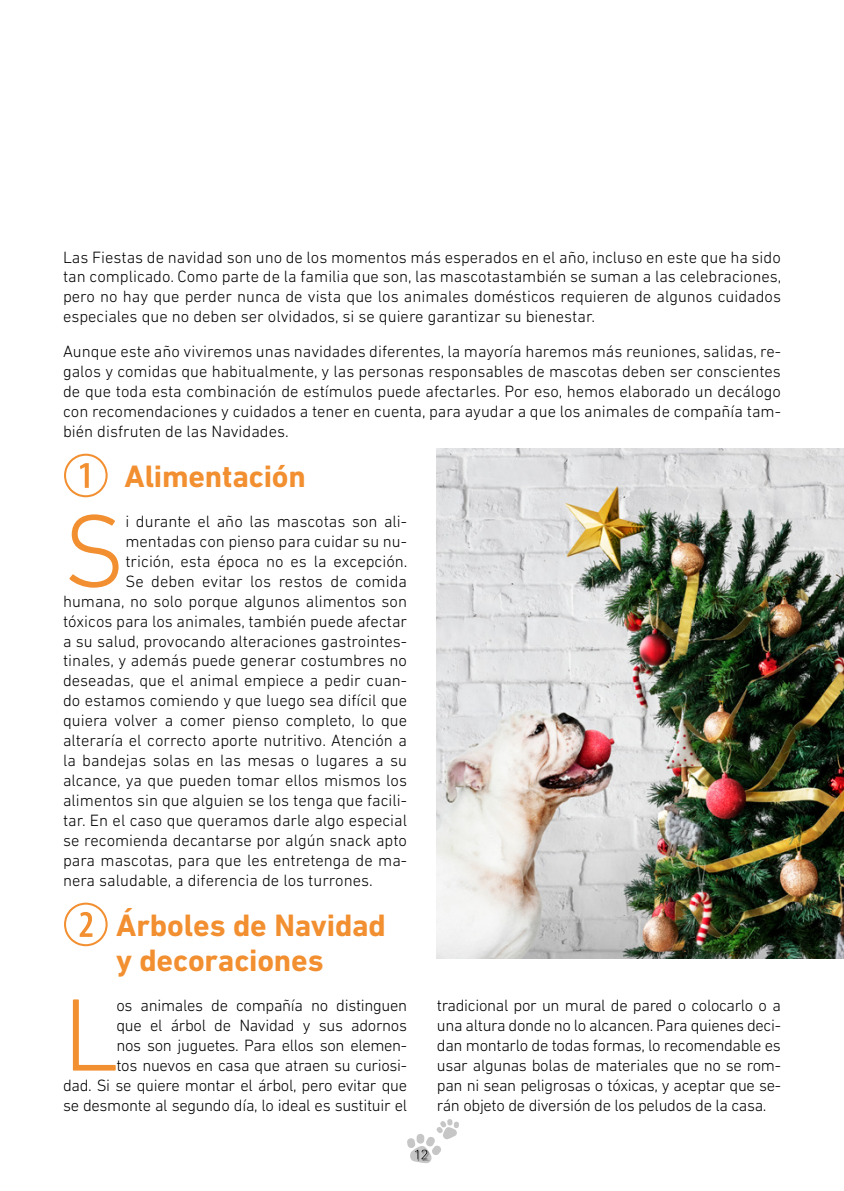
<style>
.page{position:relative;width:844px;height:1191px;background:#fff}
.page>*{position:absolute;margin:0;border:0;box-sizing:border-box;transform-origin:0 0}
.t1{font:300 104.65px "DIN Next LT Pro";color:#f28f30}
.t2{font:700 31.5px/35px "DIN Next LT Pro";letter-spacing:-.005em;color:#f28f30;text-align:center}
.t3{font:300 16.62px/19.9px "DIN Next LT Pro";color:#000;text-align:justify}
.t4{font:300 16.62px/19.9px "DIN Next LT Pro";letter-spacing:-.02em;color:#000;text-align:right}
.s1{font-family:"Combi Numerals Open";font-weight:400;font-size:57.75px}
</style>
<div class="page">
<img style="left:437px;top:448px;width:406px;height:510px">
<div style="left:453px;top:1121px;width:6px;height:7px;background:#c6c6c6;border-radius:2px"></div>
<svg style="left:437px;top:1119px;width:20px;height:16px"></svg>
<div style="left:388px;top:1128px;width:68px;height:40px;background:#000;opacity:.43"></div>
<p class="t3" style="left:63px;top:247px;width:719px">Las Fiestas de navidad son uno de los momentos más esperados en el año, incluso en este que ha sido tan complicado. Como parte de la familia que son, las mascotastambién se suman a las celebraciones, pero no hay que perder nunca de vista que los animales domésticos requieren de algunos cuidados especiales que no deben ser olvidados, si se quiere garantizar su bienestar.</p>
<p class="t3" style="left:63px;top:341px;width:719px">Aunque este año viviremos unas navidades diferentes, la mayoría haremos más reuniones, salidas, re&shy;galos y comidas que habitualmente, y las personas responsables de mascotas deben ser conscientes de que toda esta combinación de estímulos puede afectarles. Por eso, hemos elaborado un decálogo con recomendaciones y cuidados a tener en cuenta, para ayudar a que los animales de compañía tam&shy;bién disfruten de las Navidades.</p>
<h2 class="t2" style="left:63px;top:458px;width:244px"><span class="s1">B</span> Alimentación</h2>
<h1 class="t1" style="left:63px;top:491px;width:64px">S</h1>
<p class="t3" style="left:125px;top:511px;width:283px">i durante el año las mascotas son ali-</p>
<p class="t3" style="left:125px;top:531px;width:283px">mentadas con pienso para cuidar su nu-</p>
<p class="t3" style="left:125px;top:551px;width:283px">trición, esta época no es la excepción.</p>
<p class="t3" style="left:125px;top:571px;width:283px">Se deben evitar los restos de comida</p>
<p class="t3" style="left:63px;top:591px;width:345px">humana, no solo porque algunos alimentos son</p>
<p class="t3" style="left:63px;top:611px;width:345px">tóxicos para los animales, también puede afectar</p>
<p class="t3" style="left:63px;top:630px;width:345px">a su salud, provocando alteraciones gastrointes-</p>
<p class="t3" style="left:63px;top:650px;width:345px">tinales, y además puede generar costumbres no</p>
<p class="t3" style="left:63px;top:670px;width:345px">deseadas, que el animal empiece a pedir cuan-</p>
<p class="t3" style="left:63px;top:690px;width:345px">do estamos comiendo y que luego sea difícil que</p>
<p class="t3" style="left:63px;top:710px;width:345px">quiera volver a comer pienso completo, lo que</p>
<p class="t3" style="left:63px;top:730px;width:345px">alteraría el correcto aporte nutritivo. Atención a</p>
<p class="t3" style="left:63px;top:750px;width:345px">la bandejas solas en las mesas o lugares a su</p>
<p class="t3" style="left:63px;top:770px;width:345px">alcance, ya que pueden tomar ellos mismos los</p>
<p class="t3" style="left:63px;top:790px;width:345px">alimentos sin que alguien se los tenga que facili-</p>
<p class="t3" style="left:63px;top:810px;width:345px">tar. En el caso que queramos darle algo especial</p>
<p class="t3" style="left:63px;top:830px;width:345px">se recomienda decantarse por algún snack apto</p>
<p class="t3" style="left:63px;top:850px;width:345px">para mascotas, para que les entretenga de ma-</p>
<p class="t3" style="left:63px;top:870px;width:311px">nera saludable, a diferencia de los turrones.</p>
<h2 class="t2" style="left:63px;top:907px;width:324px"><span class="s1">C</span> Árboles de Navidad y decoraciones</h2>
<h1 class="t1" style="left:63px;top:975px;width:57px">L</h1>
<p class="t4" style="left:63px;top:995px;width:345px">os animales de compañía no distinguen<br>que el árbol de Navidad y sus adornos<br>nos son juguetes. Para ellos son elemen-<br>tos nuevos en casa que atraen su curiosi-<br>dad. Si se quiere montar el árbol, pero evitar que se desmonte al segundo día, lo ideal es sustituir el</p>
<p class="t3" style="left:437px;top:995px;width:345px">tradicional por un mural de pared o colocarlo o a una altura donde no lo alcancen. Para quienes deci&shy;dan montarlo de todas formas, lo recomendable es usar algunas bolas de materiales que no se rom&shy;pan ni sean peligrosas o tóxicas, y aceptar que se&shy;rán objeto de diversión de los peludos de la casa.</p>
</div>
